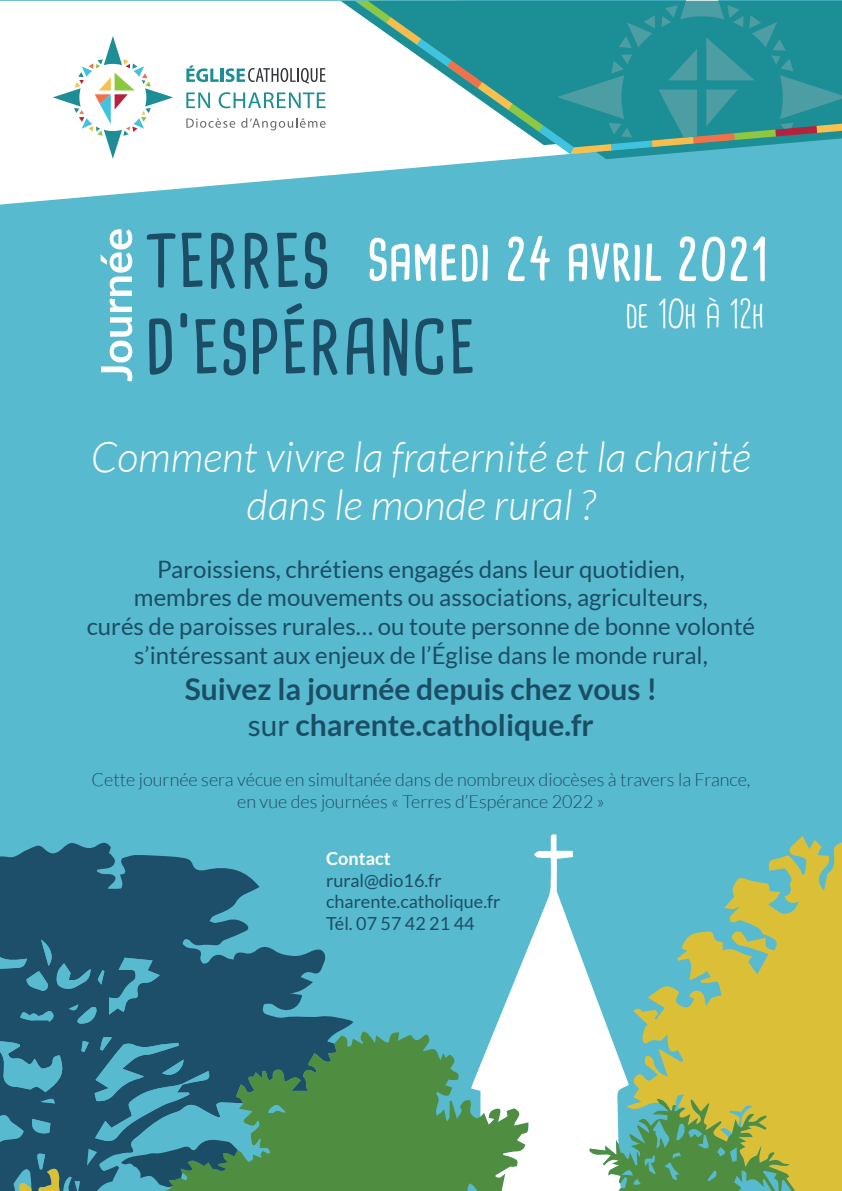
<style>
.page{position:relative;width:842px;height:1191px;background:#58bacf}
.page>*{position:absolute;margin:0;border:0;box-sizing:border-box;transform-origin:0 0}
.t1{font:700 72px "Cardenio Modern";color:#1b4e66}
.t2{font:700 55px "Cardenio Modern";color:#fff}
.t3{font:italic 300 42px/48px "Lato";color:#fff;text-align:center}
.t4{font:38px "Cardenio Modern";color:#fff}
.t5{font:700 30px/36px "Lato";color:#1b4e66;text-align:center}
.t6{font:24px/28.8px "Lato";color:#1b4e66;text-align:center}
.t7{font:300 18px/21.6px "Lato";color:#1b4e66;text-align:center}
.t8{font:18px/21.6px "Lato";color:#1b4e66}
.t9{font:700 18px "Lato";color:#fff}
.s1{font-size:72px;color:#1b4e66}
.s2{font-weight:400}
</style>
<div class="page">
<svg style="left:101px;top:229px;width:31px;height:152px"></svg>
<svg style="left:0;top:842px;width:353px;height:349px;fill:#1e4f6a"></svg>
<svg style="left:633px;top:836px;width:209px;height:355px;fill:#dbc037"></svg>
<svg style="left:165px;top:1031px;width:306px;height:160px;background:#4b8b51"></svg>
<svg style="left:471px;top:834px;width:158px;height:357px"></svg>
<svg style="left:589px;top:1098px;width:206px;height:93px;background:#8bb06f"></svg>
<svg style="left:0;top:1114px;width:24px;height:27px"></svg>
<svg style="left:30px;top:1118px;width:20px;height:17px"></svg>
<svg style="left:19px;top:1152px;width:41px;height:39px;background:#4c7670"></svg>
<svg style="left:81px;top:1040px;width:8px;height:12px"></svg>
<svg style="left:0;top:939px;width:160px;height:85px"></svg>
<svg style="left:0;top:1041px;width:65px;height:62px"></svg>
<svg style="left:95px;top:1036px;width:175px;height:153px"></svg>
<svg style="left:0;top:1px;width:512px;height:203px;fill:#fff"></svg>
<svg style="left:383px;top:154px;width:280px;height:5px"></svg>
<div style="left:341px;top:1px;width:14px;height:144px;background:#fff"></div>
<hr style="left:686px;top:0;width:32px;height:1px;background:#fff">
<svg style="left:356px;top:1px;width:486px;height:153px;background:#59a9ab"></svg>
<svg style="left:186px;top:65px;width:140px;height:19px;background:#bccfd0"></svg>
<svg style="left:186px;top:92px;width:24px;height:16px"></svg>
<svg style="left:219px;top:92px;width:107px;height:16px;background:#b8dbdd"></svg>
<svg style="left:186px;top:118px;width:49px;height:10px"></svg>
<svg style="left:241px;top:118px;width:85px;height:12px"></svg>
<svg style="left:53px;top:36px;width:120px;height:123px;background:#e7f0ee"></svg>
<h2 class="t2" style="left:145px;top:222px;width:625px"><span class="s1">TERRES</span> Samedi 24 avril 2021</h2>
<h1 class="t1" style="left:145px;top:298px;width:333px">D’ESPÉRANCE</h1>
<h3 class="t4" style="left:626px;top:291px;width:140px">de 10h à 12h</h3>
<h3 class="t3" style="left:91px;top:434px;width:662px">Comment vivre la fraternité et la charité dans le monde rural ?</h3>
<p class="t6" style="left:87px;top:554px;width:670px">Paroissiens, chrétiens engagés dans leur quotidien,<br>membres de mouvements ou associations, agriculteurs,<br>curés de paroisses rurales… ou toute personne de bonne volonté s’intéressant aux enjeux de l’Église dans le monde rural,</p>
<p class="t5" style="left:185px;top:670px;width:474px">Suivez la journée depuis chez vous ! <span class="s2">sur</span> charente.catholique.fr</p>
<p class="t7" style="left:91px;top:769px;width:660px">Cette journée sera vécue en simultanée dans de nombreux diocèses à travers la France, en vue des journées « Terres d’Espérance 2022 »</p>
<p class="t9" style="left:326px;top:848px;width:66px">Contact</p>
<p class="t8" style="left:326px;top:869px;width:176px">rural@dio16.fr charente.catholique.fr<br>Tél. 07 57 42 21 44</p>
</div>
